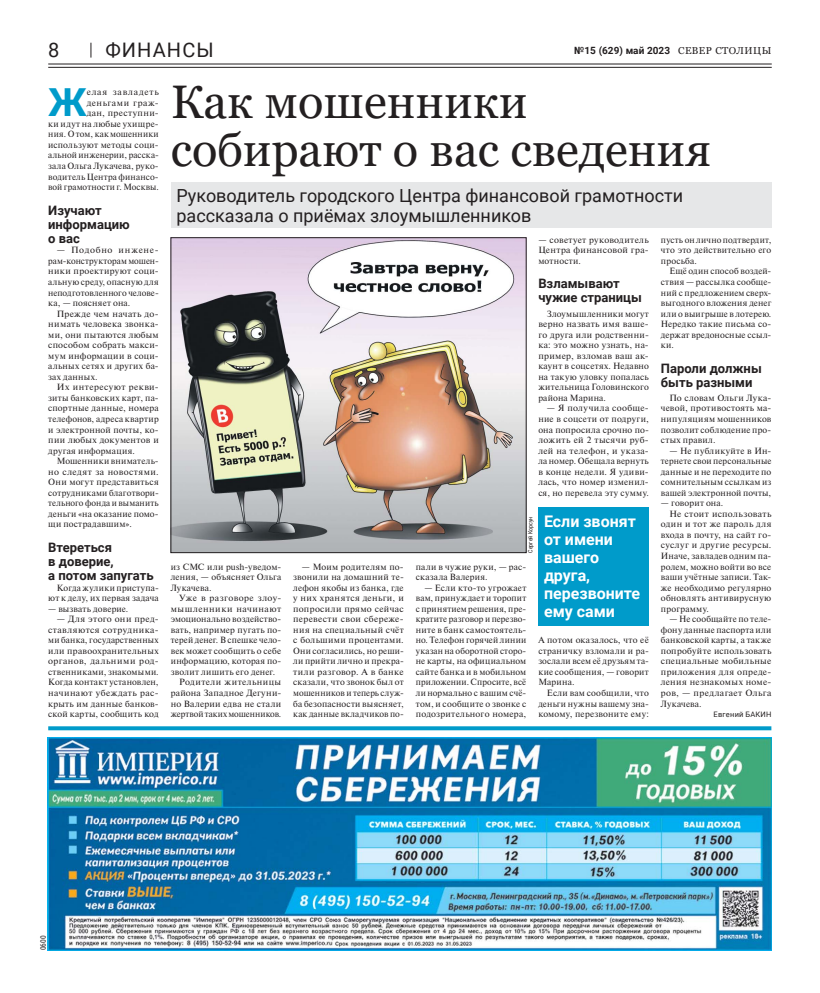
<style>
.page{position:relative;width:820px;height:993px;background:#fff}
.page>*{position:absolute;margin:0;border:0;box-sizing:border-box;transform-origin:0 0}
.t1{font:47px/48px "Georgia";color:#231f20}
.t2{font:700 38.6px "Roboto";color:#009bca}
.t3{font:20px "Roboto";letter-spacing:.055em;color:#231f20}
.t4{font:18px/20px "Roboto";color:#231f20}
.t5{font:700 16px/18px "Roboto";color:#fff}
.t6{font:700 13px/14px "Roboto";color:#231f20}
.t7{font:700 10px "Roboto";color:#231f20}
.t8{font:9px/10.5px "Newton C";letter-spacing:.025em;color:#231f20;text-align:justify}
.t9{font:9px "Newton C";color:#231f20}
.t10{font:9px "Newton C";letter-spacing:.065em;color:#231f20}
.t11{font:9px "Newton C";letter-spacing:.05em;color:#231f20}
.t12{font:7.5px "Roboto";letter-spacing:.025em;color:#231f20}
.t13{font:7.5px "Roboto Condensed";color:#231f20}
.t14{font:6px "Roboto Condensed";color:#231f20}
.s1{font-family:"Georgia";font-weight:400}
</style>
<div class="page">
<svg style="left:91px;top:43px;width:1px;height:15px"></svg>
<hr style="left:48px;top:64px;width:723px;height:1px;background:#231f20">
<hr style="left:48px;top:67px;width:723px;height:1px;background:#231f20">
<svg style="left:48px;top:726px;width:723px;height:4px;background:#13a2ce"></svg>
<div style="left:171px;top:182px;width:600px;height:45px;background:#e6e7e8"></div>
<div style="left:538px;top:507px;width:110px;height:118px;background:#009bca"></div>
<img style="left:173px;top:239px;width:351px;height:311px">
<img style="left:48px;top:737px;width:723px;height:213px">
<h3 class="t3" style="left:48px;top:39px;width:13px">8</h3>
<h3 class="t3" style="left:105px;top:39px;width:110px">ФИНАНСЫ</h3>
<p class="t7" style="left:574px;top:45px;width:198px">№15 (629) май 2023 <span class="s1">СЕВЕР СТОЛИЦЫ</span></p>
<h2 class="t2" style="left:48px;top:80px;width:40px">Ж</h2>
<h1 class="t1" style="left:171px;top:78px;width:541px">Как мошенники собирают о вас сведения</h1>
<h3 class="t4" style="left:176px;top:185px;width:508px">Руководитель городского Центра финансовой грамотности рассказала о приёмах злоумышленников</h3>
<p class="t8" style="left:48px;top:88px;width:112px;text-align:right">елая завладеть деньгами граж-<br>дан, преступни-<br>ки идут на любые ухищре&shy;ния. О том, как мошенники используют методы соци&shy;альной инженерии, расска&shy;зала Ольга Лукачева, руко&shy;водитель Центра финансо&shy;вой грамотности г. Москвы.</p>
<h3 class="t6" style="left:48px;top:203px;width:83px">Изучают информацию о вас</h3>
<p class="t8" style="left:48px;top:246px;width:112px;text-indent:9px">— Подобно инжене&shy;рам-конструкторам мошен&shy;ники проектируют соци&shy;альную среду, опасную для неподготовленного челове&shy;ка, — поясняет она.</p>
<p class="t8" style="left:48px;top:309px;width:112px;text-indent:9px">Прежде чем начать до&shy;нимать человека звонка&shy;ми, они пытаются любым способом собрать макси&shy;мум информации в соци&shy;альных сетях и других ба&shy;зах данных.</p>
<p class="t8" style="left:48px;top:383px;width:112px;text-indent:9px">Их интересуют рекви&shy;зиты банковских карт, па&shy;спортные данные, номера телефонов, адреса квартир и электронной почты, ко&shy;пии любых документов и другая информация.</p>
<p class="t8" style="left:48px;top:456px;width:112px;text-indent:9px">Мошенники вниматель&shy;но следят за новостями.<br>Они могут представиться сотрудниками благотвори&shy;тельного фонда и выманить деньги «на оказание помо&shy;щи пострадавшим».</p>
<h3 class="t6" style="left:48px;top:540px;width:107px">Втереться<br>в доверие,<br>а потом запугать</h3>
<p class="t8" style="left:48px;top:583px;width:112px;text-align:right">Когда жулики приступа&shy;ют к делу, их первая задача</p>
<p class="t8" style="left:48px;top:604px;width:82px">— вызвать доверие.</p>
<p class="t8" style="left:48px;top:614px;width:112px;text-indent:9px">— Для этого они пред&shy;ставляются сотрудника&shy;ми банка, государственных или правоохранительных органов, дальними род&shy;ственниками, знакомыми.<br>Когда контакт установлен, начинают убеждать рас&shy;крыть им данные банков&shy;ской карты, сообщить код</p>
<p class="t8" style="left:538px;top:235px;width:112px">— советует руководитель Центра финансовой гра&shy;мотности.</p>
<h3 class="t6" style="left:538px;top:277px;width:105px">Взламывают чужие страницы</h3>
<p class="t8" style="left:538px;top:309px;width:112px;text-indent:9px">Злоумышленники могут верно назвать имя ваше&shy;го друга или родственни&shy;ка: это можно узнать, на&shy;пример, взломав ваш ак&shy;каунт в соцсетях. Недавно на такую уловку попалась жительница Головинского района Марина.</p>
<p class="t8" style="left:538px;top:404px;width:112px;text-indent:9px">— Я получила сообще&shy;ние в соцсети от подруги, она попросила срочно по&shy;ложить ей 2 тысячи руб&shy;лей на телефон, и указа&shy;ла номер. Обещала вернуть в конце недели. Я удиви&shy;лась, что номер изменил&shy;ся, но перевела эту сумму.</p>
<p class="t8" style="left:660px;top:235px;width:112px">пусть он лично подтвердит, что это действительно его просьба.</p>
<p class="t8" style="left:660px;top:267px;width:112px;text-indent:9px">Ещё один способ воздей&shy;ствия — рассылка сообще&shy;ний с предложением сверх&shy;выгодного вложения денег или о выигрыше в лотерею.<br>Нередко такие письма со&shy;держат вредоносные ссыл&shy;ки.</p>
<h3 class="t6" style="left:660px;top:361px;width:102px">Пароли должны быть разными</h3>
<p class="t8" style="left:660px;top:393px;width:112px;text-indent:9px">По словам Ольги Лука&shy;чевой, противостоять ма&shy;нипуляциям мошенников позволит соблюдение про&shy;стых правил.</p>
<p class="t8" style="left:660px;top:446px;width:112px;text-indent:9px">— Не публикуйте в Ин&shy;тернете свои персональные данные и не переходите по сомнительным ссылкам из вашей электронной почты,</p>
<p class="t8" style="left:660px;top:498px;width:64px">— говорит она.</p>
<p class="t8" style="left:669px;top:509px;width:103px">Не стоит использовать</p>
<p class="t8" style="left:660px;top:519px;width:112px">один и тот же пароль для</p>
<p class="t8" style="left:660px;top:530px;width:112px">входа в почту, на сайт го-</p>
<p class="t8" style="left:660px;top:541px;width:112px">суслуг и другие ресурсы.</p>
<p class="t8" style="left:660px;top:551px;width:112px">Иначе, завладев одним па-</p>
<p class="t8" style="left:660px;top:562px;width:112px">ролем, можно войти во все</p>
<p class="t8" style="left:660px;top:572px;width:112px">ваши учётные записи. Так-</p>
<p class="t8" style="left:660px;top:583px;width:112px">же необходимо регулярно</p>
<p class="t8" style="left:660px;top:593px;width:112px">обновлять антивирусную</p>
<p class="t8" style="left:660px;top:604px;width:50px">программу.</p>
<p class="t8" style="left:660px;top:614px;width:112px;text-indent:9px">— Не сообщайте по теле&shy;фону данные паспорта или банковской карты, а также попробуйте использовать специальные мобильные приложения для опреде&shy;ления незнакомых номе&shy;ров, — предлагает Ольга Лукачева.</p>
<p class="t12" style="left:713px;top:710px;width:59px">Евгений БАКИН</p>
<h3 class="t5" style="left:544px;top:512px;width:98px">Если звонят от имени вашего друга, перезвоните ему сами</h3>
<p class="t14" style="left:527px;top:552px;width:38px;rotate:-90deg">Сергей Корсун</p>
<p class="t8" style="left:171px;top:562px;width:112px">из СМС или push-уведом&shy;ления, — объясняет Ольга Лукачева.</p>
<p class="t8" style="left:179px;top:593px;width:103px">Уже в разговоре злоу-</p>
<p class="t10" style="left:171px;top:605px;width:112px">мышленники начинают</p>
<p class="t8" style="left:171px;top:614px;width:112px">эмоционально воздейство-</p>
<p class="t8" style="left:171px;top:625px;width:112px">вать, например пугать по-</p>
<p class="t9" style="left:171px;top:636px;width:112px">терей денег. В спешке чело-</p>
<p class="t8" style="left:171px;top:646px;width:112px">век может сообщить о себе</p>
<p class="t8" style="left:171px;top:656px;width:112px">информацию, которая по-</p>
<p class="t8" style="left:171px;top:667px;width:106px">зволит лишить его денег.</p>
<p class="t11" style="left:179px;top:679px;width:103px">Родители жительницы</p>
<p class="t8" style="left:171px;top:688px;width:112px">района Западное Дегуни-</p>
<p class="t8" style="left:171px;top:699px;width:112px">но Валерии едва не стали</p>
<p class="t9" style="left:171px;top:710px;width:112px">жертвой таких мошенников.</p>
<p class="t8" style="left:293px;top:562px;width:112px;text-indent:9px">— Моим родителям по&shy;звонили на домашний те&shy;лефон якобы из банка, где у них хранятся деньги, и попросили прямо сейчас перевести свои сбереже&shy;ния на специальный счёт с большими процентами.<br>Они согласились, но реши&shy;ли прийти лично и прекра&shy;тили разговор. А в банке сказали, что звонок был от мошенников и теперь служ&shy;ба безопасности выясняет, как данные вкладчиков по-</p>
<p class="t8" style="left:415px;top:562px;width:112px">пали в чужие руки, — рас&shy;сказала Валерия.</p>
<p class="t8" style="left:415px;top:583px;width:112px;text-indent:9px">— Если кто-то угрожает вам, принуждает и торопит с принятием решения, пре&shy;кратите разговор и перезво&shy;ните в банк самостоятель&shy;но. Телефон горячей линии указан на оборотной сторо&shy;не карты, на официальном сайте банка и в мобильном приложении. Спросите, всё ли нормально с вашим счё&shy;том, и сообщите о звонке с подозрительного номера,</p>
<p class="t8" style="left:538px;top:635px;width:112px">А потом оказалось, что её страничку взломали и ра&shy;зослали всем её друзьям та&shy;кие сообщения, — говорит Марина.</p>
<p class="t8" style="left:538px;top:688px;width:112px;text-indent:9px">Если вам сообщили, что деньги нужны вашему зна&shy;комому, перезвоните ему:</p>
<p class="t13" style="left:39px;top:950px;width:16px;rotate:-90deg">0600</p>
</div>
